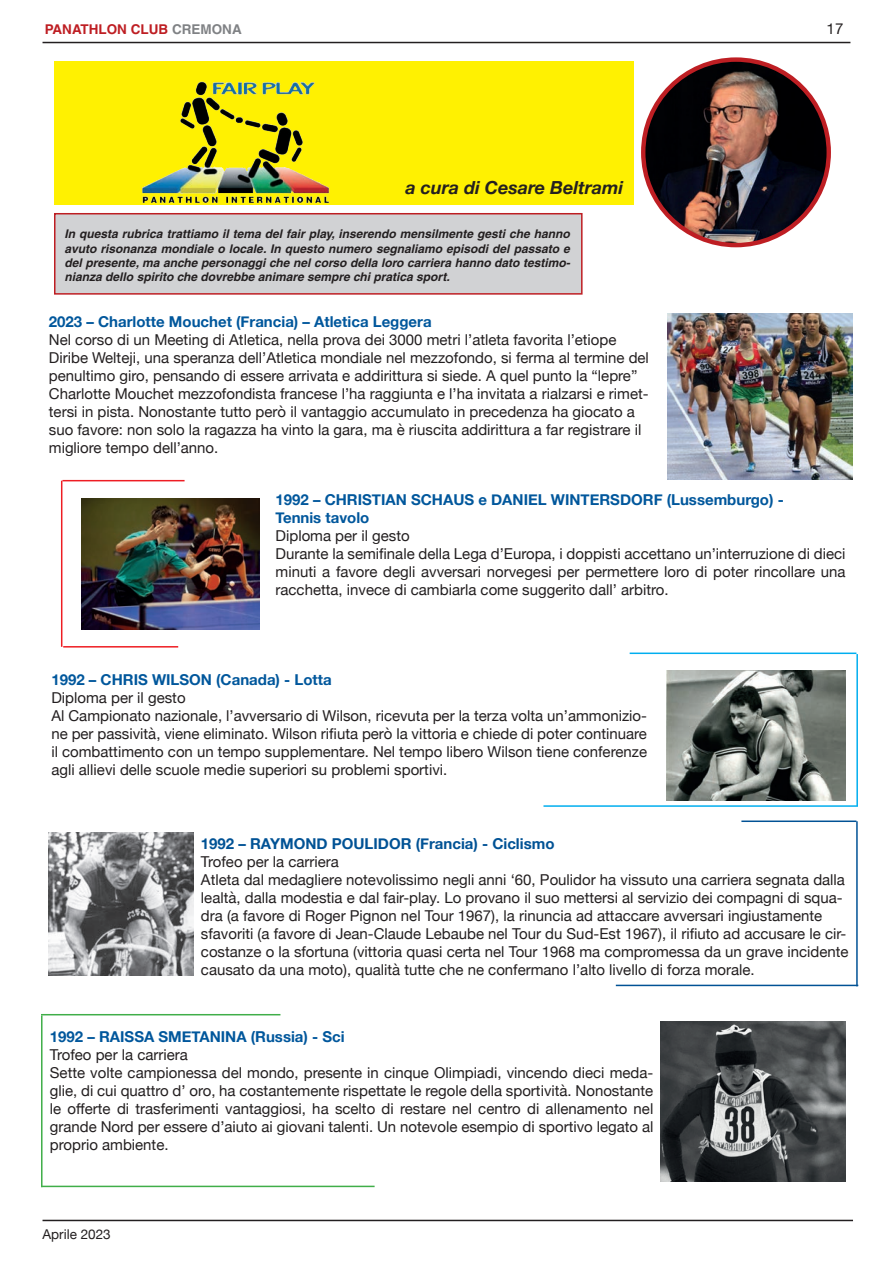
<style>
.page{position:relative;width:893px;height:1263px;background:#fff}
.page>*{position:absolute;margin:0;border:0;box-sizing:border-box;transform-origin:0 0}
.t1{font:italic 700 18px "Helvetica Neue";color:#231f20}
.t2{font:15px/18px "Helvetica Neue";color:#231f20}
.t3{font:700 15px/18px "Helvetica Neue";color:#01579c}
.t4{font:700 15px "Helvetica Neue";color:#015295}
.t5{font:700 13.5px "Helvetica";color:#be1e23}
.t6{font:13.5px "Helvetica Neue";color:#231f20}
.t7{font:italic 700 12px/14.4px "Helvetica";color:#231f20;text-align:justify}
.s1{color:#808285}
</style>
<div class="page">
<hr style="left:43px;top:1220px;width:810px;height:1px;background:#231f20">
<div style="left:54px;top:213px;width:529px;height:82px;background:#d1d2d4;border:2px solid #be1e23"></div>
<div style="left:54px;top:61px;width:580px;height:143px;background:#fff101"></div>
<img style="left:142px;top:81px;width:188px;height:122px">
<img style="left:643px;top:60px;width:186px;height:185px;border-radius:93px">
<div style="left:641px;top:57px;width:190px;height:190px;border:4px solid #be1e23;border-radius:50%"></div>
<hr style="left:62px;top:480px;width:123px;height:1px;background:#ee1d23">
<hr style="left:63px;top:646px;width:115px;height:1px;background:#ee1d23">
<hr style="left:61px;top:481px;width:1px;height:166px;background:#ee1d23">
<hr style="left:630px;top:652px;width:226px;height:2px;background:#00aeef">
<hr style="left:856px;top:654px;width:2px;height:152px;background:#00aeef">
<hr style="left:41px;top:1014px;width:239px;height:1px;background:#40ae49">
<hr style="left:41px;top:1186px;width:334px;height:1px;background:#40ae49">
<hr style="left:41px;top:1015px;width:2px;height:172px;background:#40ae49">
<hr style="left:741px;top:820px;width:115px;height:2px;background:#015295">
<hr style="left:856px;top:821px;width:2px;height:165px;background:#015295">
<img style="left:667px;top:314px;width:185px;height:166px">
<img style="left:81px;top:499px;width:179px;height:131px">
<img style="left:667px;top:671px;width:179px;height:129px">
<img style="left:661px;top:1021px;width:185px;height:160px">
<hr style="left:543px;top:805px;width:315px;height:2px;background:#00aeef">
<img style="left:48px;top:832px;width:145px;height:143px">
<hr style="left:616px;top:985px;width:242px;height:1px;background:#015295">
<hr style="left:43px;top:42px;width:807px;height:1px;background:#231f20">
<p class="t5" style="left:45px;top:21px;width:198px">PANATHLON CLUB <span class="s1">CREMONA</span></p>
<p class="t2" style="left:827px;top:21px;width:18px">17</p>
<p class="t1" style="left:405px;top:173px;width:219px">a cura di Cesare Beltrami</p>
<p class="t7" style="left:65px;top:227px;width:507px">In questa rubrica trattiamo il tema del fair play, inserendo mensilmente gesti che hanno avuto risonanza mondiale o locale. In questo numero segnaliamo episodi del passato e del presente, ma anche personaggi che nel corso della loro carriera hanno dato testimo&shy;nianza dello spirito che dovrebbe animare sempre chi pratica sport.</p>
<p class="t3" style="left:49px;top:313px;width:384px">2023 – Charlotte Mouchet (Francia) – Atletica Leggera</p>
<p class="t2" style="left:49px;top:331px;width:602px">Nel corso di un Meeting di Atletica, nella prova dei 3000 metri l’atleta favorita l’etiope Diribe Welteji, una speranza dell’Atletica mondiale nel mezzofondo, si ferma al termine del penultimo giro, pensando di essere arrivata e addirittura si siede. A quel punto la “lepre” Charlotte Mouchet mezzofondista francese l’ha raggiunta e l’ha invitata a rialzarsi e rimet&shy;tersi in pista. Nonostante tutto però il vantaggio accumulato in precedenza ha giocato a suo favore: non solo la ragazza ha vinto la gara, ma è riuscita addirittura a far registrare il migliore tempo dell’anno.</p>
<p class="t3" style="left:276px;top:491px;width:510px">1992 – CHRISTIAN SCHAUS e DANIEL WINTERSDORF (Lussemburgo) -<br>Tennis tavolo</p>
<p class="t2" style="left:276px;top:528px;width:572px">Diploma per il gesto<br>Durante la semifinale della Lega d’Europa, i doppisti accettano un’interruzione di dieci minuti a favore degli avversari norvegesi per permettere loro di poter rincollare una racchetta, invece di cambiarla come suggerito dall’ arbitro.</p>
<p class="t3" style="left:51px;top:671px;width:282px">1992 – CHRIS WILSON (Canada) - Lotta</p>
<p class="t2" style="left:51px;top:690px;width:597px">Diploma per il gesto<br>Al Campionato nazionale, l’avversario di Wilson, ricevuta per la terza volta un’ammonizio&shy;ne per passività, viene eliminato. Wilson rifiuta però la vittoria e chiede di poter continuare il combattimento con un tempo supplementare. Nel tempo libero Wilson tiene conferenze agli allievi delle scuole medie superiori su problemi sportivi.</p>
<p class="t4" style="left:201px;top:832px;width:355px">1992 – RAYMOND POULIDOR (Francia) - Ciclismo</p>
<p class="t2" style="left:201px;top:853px;width:649px">Trofeo per la carriera<br>Atleta dal medagliere notevolissimo negli anni ‘60, Poulidor ha vissuto una carriera segnata dalla lealtà, dalla modestia e dal fair-play. Lo provano il suo mettersi al servizio dei compagni di squa&shy;dra (a favore di Roger Pignon nel Tour 1967), la rinuncia ad attaccare avversari ingiustamente sfavoriti (a favore di Jean-Claude Lebaube nel Tour du Sud-Est 1967), il rifiuto ad accusare le cir&shy;costanze o la sfortuna (vittoria quasi certa nel Tour 1968 ma compromessa da un grave incidente causato da una moto), qualità tutte che ne confermano l’alto livello di forza morale.</p>
<p class="t3" style="left:50px;top:1028px;width:296px">1992 – RAISSA SMETANINA (Russia) - Sci</p>
<p class="t2" style="left:50px;top:1046px;width:605px">Trofeo per la carriera<br>Sette volte campionessa del mondo, presente in cinque Olimpiadi, vincendo dieci meda&shy;glie, di cui quattro d’ oro, ha costantemente rispettate le regole della sportività. Nonostante le offerte di trasferimenti vantaggiosi, ha scelto di restare nel centro di allenamento nel grande Nord per essere d’aiuto ai giovani talenti. Un notevole esempio di sportivo legato al proprio ambiente.</p>
<p class="t6" style="left:43px;top:1224px;width:70px">Aprile 2023</p>
</div>
